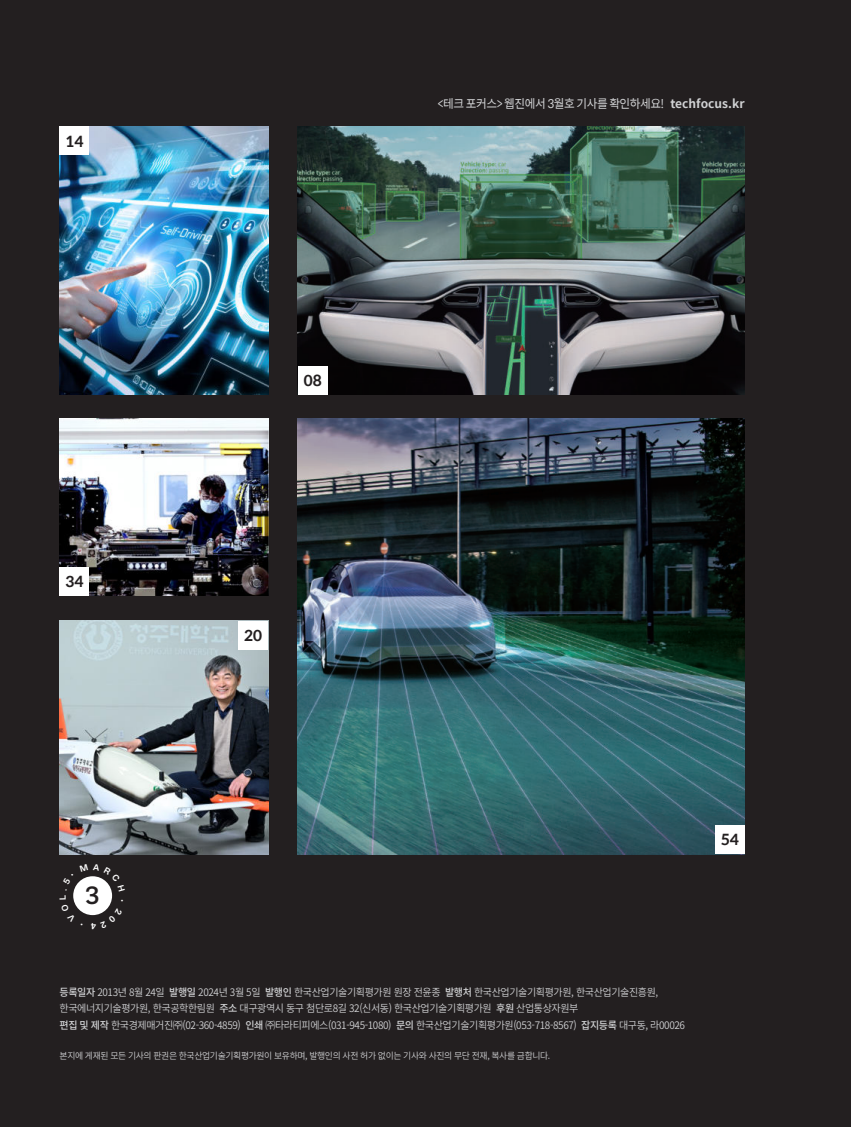
<style>
.page{position:relative;width:851px;height:1127px;background:#fff}
.page>*{position:absolute;margin:0;border:0;box-sizing:border-box;transform-origin:0 0}
.t1{font:24px "Happiness Sans Print Bold";color:#231f20}
.t2{font:700 15px "Spoqa Han Sans";color:#231f20}
.t3{font:12px "Spoqa Han Sans";letter-spacing:-.04em;color:#d1d2d4}
.t4{font:600 10.35px/16.5px "Noto Sans CJ Kkr";letter-spacing:-.04em;color:#d1d2d4}
.t5{font:600 9px "Noto Sans CJ Kkr";letter-spacing:-.04em;color:#d1d2d4}
.s1{font-weight:700}
.s2{font-weight:500}
</style>
<div class="page">
<div style="left:0;top:0;width:850px;height:1127px;background:#231f20"></div>
<img style="left:298px;top:126px;width:446px;height:268px">
<img style="left:60px;top:126px;width:208px;height:268px">
<img style="left:298px;top:419px;width:446px;height:435px">
<div style="left:714px;top:825px;width:30px;height:29px;background:#fff"></div>
<div style="left:60px;top:126px;width:29px;height:29px;background:#fff"></div>
<div style="left:298px;top:366px;width:29px;height:28px;background:#fff"></div>
<img style="left:60px;top:419px;width:208px;height:176px">
<img style="left:60px;top:621px;width:208px;height:233px">
<div style="left:60px;top:567px;width:29px;height:28px;background:#fff"></div>
<div style="left:238px;top:621px;width:30px;height:28px;background:#fff"></div>
<svg style="left:73px;top:876px;width:40px;height:40px"></svg>
<h2 class="t2" style="left:65px;top:134px;width:19px">14</h2>
<h2 class="t2" style="left:65px;top:574px;width:19px">34</h2>
<h1 class="t1" style="left:85px;top:880px;width:16px">3</h1>
<h2 class="t2" style="left:304px;top:374px;width:19px">08</h2>
<h2 class="t2" style="left:244px;top:629px;width:19px">20</h2>
<p class="t3" style="left:438px;top:97px;width:308px">&lt;테크 포커스&gt; 웹진에서 3월호 기사를 확인하세요! <span class="s1">techfocus.kr</span></p>
<h2 class="t2" style="left:720px;top:833px;width:19px">54</h2>
<p class="t4" style="left:60px;top:984px;width:627px"><span class="s2">등록일자</span> 2013년 8월 24일 <span class="s2">발행일</span> 2024년 3월 5일 <span class="s2">발행인</span> 한국산업기술기획평가원 원장 전윤종 <span class="s2">발행처</span> 한국산업기술기획평가원, 한국산업기술진흥원, 한국에너지기술평가원, 한국공학한림원 <span class="s2">주소</span> 대구광역시 동구 첨단로8길 32(신서동) 한국산업기술기획평가원 <span class="s2">후원</span> 산업통상자원부<br><span class="s2">편집 및 제작</span> 한국경제매거진㈜(02-360-4859) <span class="s2">인쇄</span> ㈜타라티피에스(031-945-1080) <span class="s2">문의</span> 한국산업기술기획평가원(053-718-8567) <span class="s2">잡지등록</span> 대구동, 라00026</p>
<p class="t5" style="left:60px;top:1051px;width:492px">본지에 게재된 모든 기사의 판권은 한국산업기술기획평가원이 보유하며, 발행인의 사전 허가 없이는 기사와 사진의 무단 전재, 복사를 금합니다.</p>
</div>
